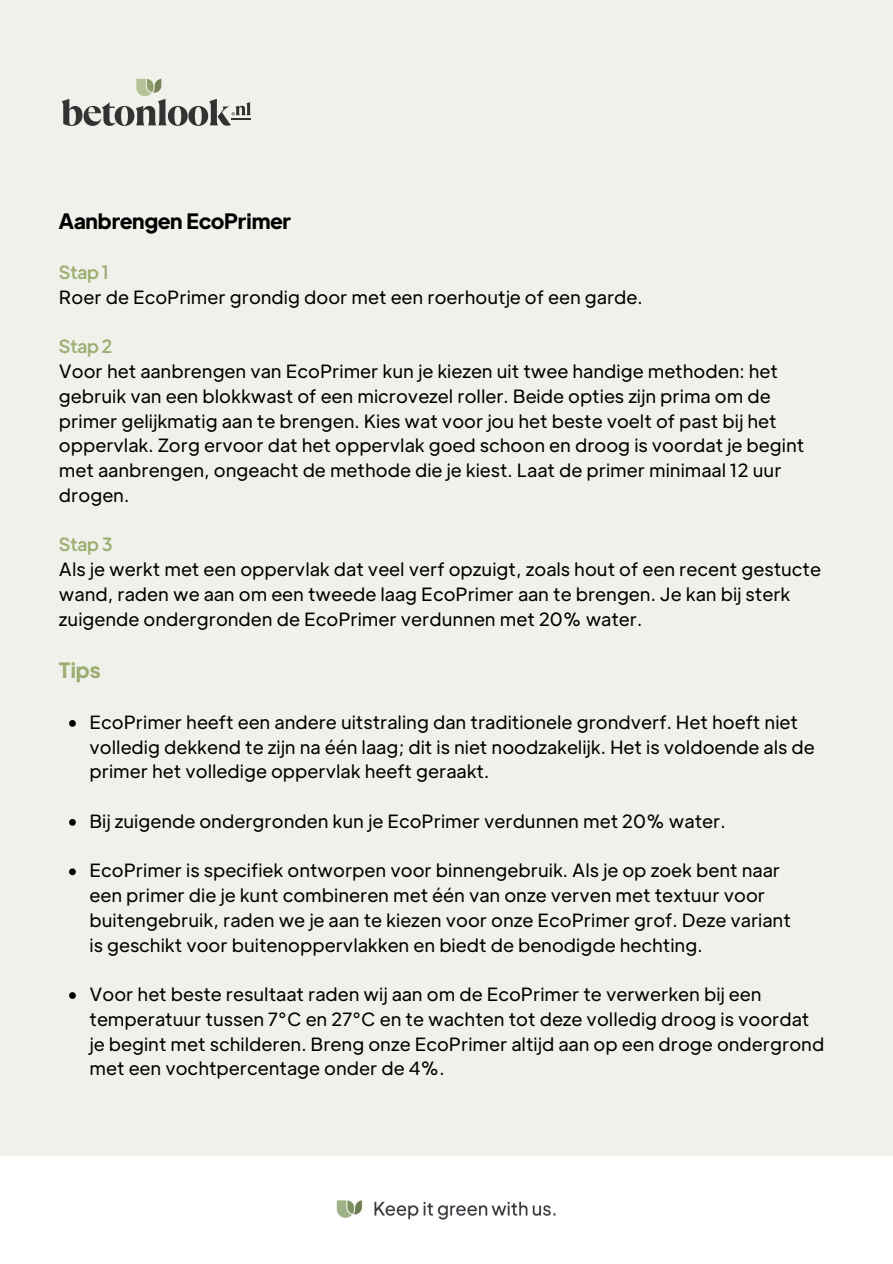
<style>
.page{position:relative;width:893px;height:1264px;background:#fff}
.page>*{position:absolute;margin:0;border:0;box-sizing:border-box;transform-origin:0 0}
.t1{font:700 21px "Plus Jakarta Display";color:#000}
.t2{font:700 21px "Plus Jakarta Display";color:#9dae73}
.t3{font:18px/24.8px "Plus Jakarta Text";color:#000}
.t4{font:500 18px "Plus Jakarta Display";color:#9dae73}
</style>
<div class="page">
<div style="left:0;top:0;width:892px;height:1156px;background:#f1f1ec"></div>
<img style="left:336px;top:1200px;width:220px;height:20px">
<svg style="left:62px;top:79px;width:189px;height:47px"></svg>
<svg style="left:69px;top:720px;width:7px;height:6px"></svg>
<svg style="left:69px;top:819px;width:7px;height:6px"></svg>
<svg style="left:69px;top:868px;width:7px;height:7px"></svg>
<svg style="left:69px;top:992px;width:7px;height:6px"></svg>
<p class="t1" style="left:59px;top:206px;width:233px">Aanbrengen EcoPrimer</p>
<p class="t4" style="left:59px;top:260px;width:52px">Stap 1</p>
<p class="t3" style="left:59px;top:284px;width:585px">Roer de EcoPrimer grondig door met een roerhoutje of een garde.</p>
<p class="t4" style="left:59px;top:334px;width:55px">Stap 2</p>
<p class="t3" style="left:59px;top:358px;width:746px">Voor het aanbrengen van EcoPrimer kun je kiezen uit twee handige methoden: het gebruik van een blokkwast of een microvezel roller. Beide opties zijn prima om de primer gelijkmatig aan te brengen. Kies wat voor jou het beste voelt of past bij het oppervlak. Zorg ervoor dat het oppervlak goed schoon en droog is voordat je begint met aanbrengen, ongeacht de methode die je kiest. Laat de primer minimaal 12 uur drogen.</p>
<p class="t4" style="left:59px;top:532px;width:55px">Stap 3</p>
<p class="t3" style="left:59px;top:556px;width:763px">Als je werkt met een oppervlak dat veel verf opzuigt, zoals hout of een recent gestucte wand, raden we aan om een tweede laag EcoPrimer aan te brengen. Je kan bij sterk zuigende ondergronden de EcoPrimer verdunnen met 20% water.</p>
<p class="t2" style="left:59px;top:656px;width:43px">Tips</p>
<p class="t3" style="left:89px;top:709px;width:726px">EcoPrimer heeft een andere uitstraling dan traditionele grondverf. Het hoeft niet volledig dekkend te zijn na één laag; dit is niet noodzakelijk. Het is voldoende als de primer het volledige oppervlak heeft geraakt.</p>
<p class="t3" style="left:89px;top:808px;width:637px">Bij zuigende ondergronden kun je EcoPrimer verdunnen met 20% water.</p>
<p class="t3" style="left:89px;top:857px;width:702px">EcoPrimer is specifiek ontworpen voor binnengebruik. Als je op zoek bent naar een primer die je kunt combineren met één van onze verven met textuur voor buitengebruik, raden we je aan te kiezen voor onze EcoPrimer grof. Deze variant is geschikt voor buitenoppervlakken en biedt de benodigde hechting.</p>
<p class="t3" style="left:89px;top:981px;width:736px">Voor het beste resultaat raden wij aan om de EcoPrimer te verwerken bij een temperatuur tussen 7°C en 27°C en te wachten tot deze volledig droog is voordat je begint met schilderen. Breng onze EcoPrimer altijd aan op een droge ondergrond met een vochtpercentage onder de 4%.</p>
</div>
